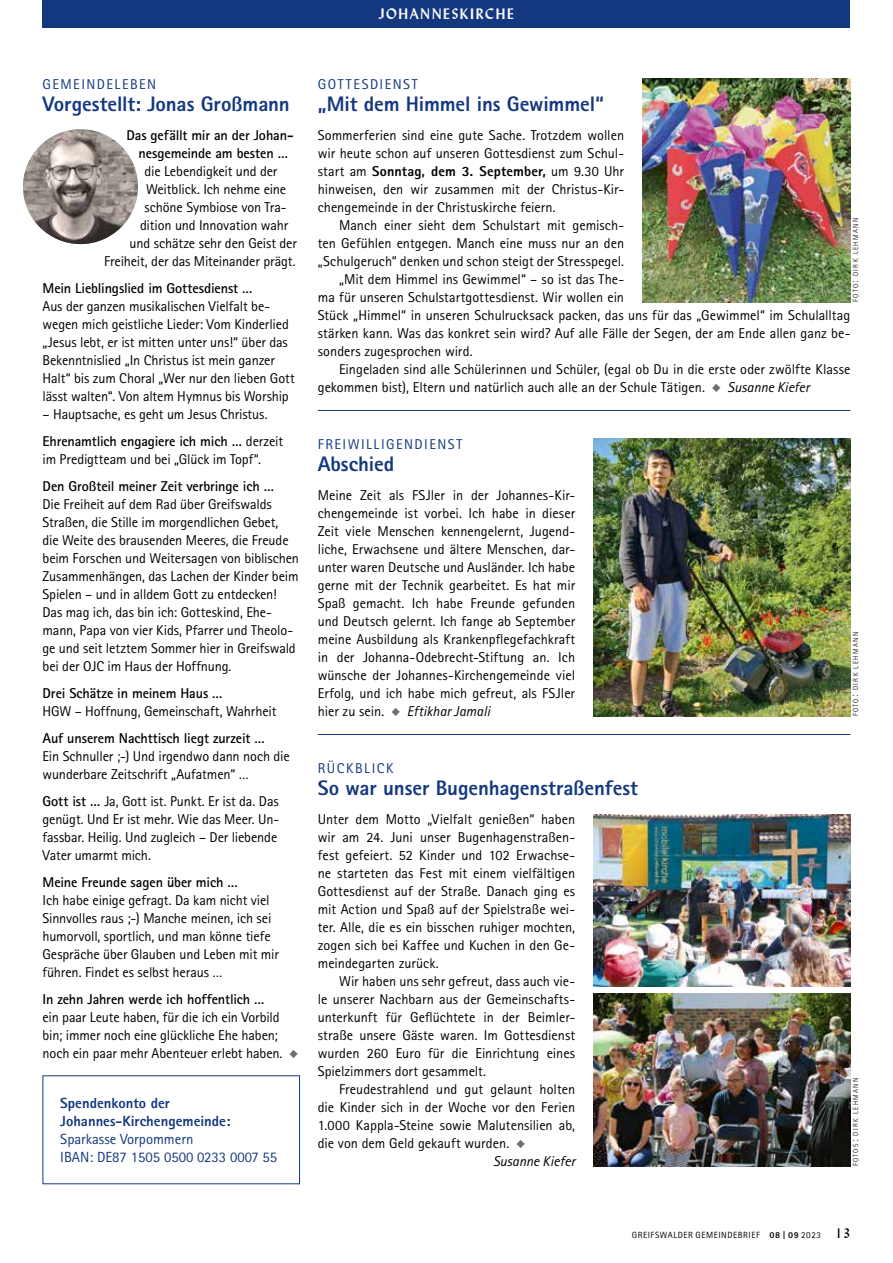
<style>
.page{position:relative;width:893px;height:1263px;background:#fff}
.page>*{position:absolute;margin:0;border:0;box-sizing:border-box;transform-origin:0 0}
.t1{font:800 21px "Rotis Sans Serif Std";letter-spacing:-.005em;color:#13387f}
.t2{font:700 15px "Lydian BT";letter-spacing:.1em;color:#fff}
.t3{font:14.7px/18px "Rotis Sans Serif Std";color:#13387f}
.t4{font:800 14.7px/18px "Rotis Sans Serif Std";color:#13387f}
.t5{font:14.25px/18px "Rotis Sans Serif Std";letter-spacing:-.005em;color:#000}
.t6{font:700 14.25px/18px "Rotis Sans Serif Std";letter-spacing:-.01em;color:#000;text-align:center}
.t7{font:14.25px "Rotis Sans Serif Std";letter-spacing:.105em;color:#13387f}
.t8{font:italic 14.25px "Rotis Sans Serif Std";color:#000}
.t9{font:9px "Rotis Sans Serif Std";letter-spacing:.06em;color:#000}
.t10{font:300 7.35px "Rotis Sans Serif Std";letter-spacing:.17em;color:#000}
.s1{font-weight:700}
.s2{font-weight:800}
.s3{font-size:10.5px}
.s4{font-family:"Lydian BT";font-size:13.5px}
</style>
<div class="page">
<div style="left:43px;top:0;width:807px;height:28px;background:#13387f"></div>
<svg style="left:289px;top:1050px;width:9px;height:8px"></svg>
<svg style="left:712px;top:384px;width:8px;height:8px"></svg>
<svg style="left:391px;top:708px;width:9px;height:8px"></svg>
<img style="left:23px;top:129px;width:115px;height:115px;border-radius:57px">
<img style="left:642px;top:78px;width:208px;height:224px">
<hr style="left:318px;top:410px;width:532px;height:1px;background:#13387f">
<img style="left:593px;top:439px;width:257px;height:277px">
<svg style="left:516px;top:1140px;width:9px;height:8px"></svg>
<img style="left:593px;top:993px;width:257px;height:173px">
<img style="left:593px;top:814px;width:257px;height:172px">
<hr style="left:318px;top:734px;width:532px;height:1px;background:#13387f">
<p class="t2" style="left:379px;top:4px;width:137px">JOHANNESKIRCHE</p>
<p class="t7" style="left:43px;top:75px;width:115px">GEMEINDELEBEN</p>
<h1 class="t1" style="left:43px;top:91px;width:249px">Vorgestellt: Jonas Großmann</h1>
<p class="t6" style="left:127px;top:126px;width:169px">Das gefällt mir an der Johan&shy;nesgemeinde am besten …</p>
<p class="t5" style="left:145px;top:162px;width:134px">die Lebendigkeit und der</p>
<p class="t5" style="left:146px;top:180px;width:142px">Weitblick. Ich nehme eine</p>
<p class="t5" style="left:145px;top:198px;width:144px">schöne Symbiose von Tra-</p>
<p class="t5" style="left:140px;top:216px;width:150px">dition und Innovation wahr</p>
<p class="t5" style="left:130px;top:234px;width:169px">und schätze sehr den Geist der</p>
<p class="t5" style="left:104px;top:252px;width:193px">Freiheit, der das Miteinander prägt.</p>
<p class="t6" style="left:43px;top:279px;width:211px">Mein Lieblingslied im Gottesdienst …</p>
<p class="t5" style="left:43px;top:297px;width:254px">Aus der ganzen musikalischen Vielfalt be&shy;wegen mich geistliche Lieder: Vom Kinderlied „Jesus lebt, er ist mitten unter uns!“ über das Bekenntnislied „In Christus ist mein ganzer Halt“ bis zum Choral „Wer nur den lieben Gott lässt walten“. Von altem Hymnus bis Worship</p>
<p class="t5" style="left:43px;top:401px;width:242px;line-height:27px">– Hauptsache, es geht um Jesus Christus.<br><span class="s1">Ehrenamtlich engagiere ich mich …</span> derzeit</p>
<p class="t5" style="left:43px;top:450px;width:220px">im Predigtteam und bei „Glück im Topf“.</p>
<p class="t6" style="left:43px;top:477px;width:233px">Den Großteil meiner Zeit verbringe ich …</p>
<p class="t5" style="left:43px;top:495px;width:258px">Die Freiheit auf dem Rad über Greifswalds Straßen, die Stille im morgendlichen Gebet,<br>die Weite des brausenden Meeres, die Freude beim Forschen und Weitersagen von biblischen Zusammenhängen, das Lachen der Kinder beim Spielen – und in alldem Gott zu entdecken!<br>Das mag ich, das bin ich: Gotteskind, Ehe&shy;mann, Papa von vier Kids, Pfarrer und Theolo&shy;ge und seit letztem Sommer hier in Greifswald bei der OJC im Haus der Hoffnung.</p>
<p class="t6" style="left:43px;top:684px;width:181px">Drei Schätze in meinem Haus …</p>
<p class="t5" style="left:43px;top:702px;width:235px">HGW – Hoffnung, Gemeinschaft, Wahrheit</p>
<p class="t6" style="left:43px;top:729px;width:224px">Auf unserem Nachttisch liegt zurzeit …</p>
<p class="t5" style="left:43px;top:747px;width:249px">Ein Schnuller ;-) Und irgendwo dann noch die wunderbare Zeitschrift „Aufatmen“ …</p>
<p class="t5" style="left:43px;top:792px;width:238px"><span class="s1">Gott ist …</span> Ja, Gott ist. Punkt. Er ist da. Das genügt. Und Er ist mehr. Wie das Meer. Un&shy;fassbar. Heilig. Und zugleich – Der liebende Vater umarmt mich.</p>
<p class="t6" style="left:43px;top:873px;width:197px">Meine Freunde sagen über mich …</p>
<p class="t5" style="left:43px;top:891px;width:238px">Ich habe einige gefragt. Da kam nicht viel Sinnvolles raus ;-) Manche meinen, ich sei humorvoll, sportlich, und man könne tiefe Gespräche über Glauben und Leben mit mir führen. Findet es selbst heraus …</p>
<p class="t6" style="left:43px;top:990px;width:223px">In zehn Jahren werde ich hoffentlich …</p>
<p class="t5" style="left:43px;top:1008px;width:241px">ein paar Leute haben, für die ich ein Vorbild bin; immer noch eine glückliche Ehe haben; noch ein paar mehr Abenteuer erlebt haben.</p>
<p class="t4" style="left:60px;top:1094px;width:172px">Spendenkonto der<br>Johannes-Kirchengemeinde:</p>
<p class="t3" style="left:60px;top:1130px;width:218px">Sparkasse Vorpommern<br>IBAN: DE87 1505 0500 0233 0007 55</p>
<p class="t7" style="left:318px;top:75px;width:101px">GOTTESDIENST</p>
<h1 class="t1" style="left:318px;top:91px;width:288px">„Mit dem Himmel ins Gewimmel“</h1>
<p class="t5" style="left:318px;top:126px;width:308px;text-align:justify">Sommerferien sind eine gute Sache. Trotzdem wollen wir heute schon auf unseren Gottesdienst zum Schul&shy;start am <span class="s2">Sonntag, dem 3. September,</span> um 9.30 Uhr hinweisen, den wir zusammen mit der Christus-Kir&shy;chengemeinde in der Christuskirche feiern.</p>
<p class="t5" style="left:339px;top:216px;width:287px">Manch einer sieht dem Schulstart mit gemisch-</p>
<p class="t5" style="left:318px;top:234px;width:308px">ten Gefühlen entgegen. Manch eine muss nur an den</p>
<p class="t5" style="left:318px;top:252px;width:308px">„Schulgeruch“ denken und schon steigt der Stresspegel.</p>
<p class="t5" style="left:339px;top:270px;width:287px">„Mit dem Himmel ins Gewimmel“ – so ist das The-</p>
<p class="t5" style="left:318px;top:288px;width:308px">ma für unseren Schulstartgottesdienst. Wir wollen ein</p>
<p class="t5" style="left:318px;top:306px;width:534px">Stück „Himmel“ in unseren Schulrucksack packen, das uns für das „Gewimmel“ im Schulalltag</p>
<p class="t5" style="left:318px;top:324px;width:534px">stärken kann. Was das konkret sein wird? Auf alle Fälle der Segen, der am Ende allen ganz be-</p>
<p class="t5" style="left:318px;top:342px;width:156px">sonders zugesprochen wird.</p>
<p class="t5" style="left:339px;top:360px;width:513px">Eingeladen sind alle Schülerinnen und Schüler, (egal ob Du in die erste oder zwölfte Klasse</p>
<p class="t5" style="left:318px;top:378px;width:389px">gekommen bist), Eltern und natürlich auch alle an der Schule Tätigen.</p>
<p class="t8" style="left:727px;top:379px;width:84px">Susanne Kiefer</p>
<p class="t10" style="left:851px;top:302px;width:86px;rotate:-90deg">foto<span class="s3">:</span> dirk lehmann</p>
<p class="t7" style="left:318px;top:435px;width:146px">FREIWILLIGENDIENST</p>
<h1 class="t1" style="left:318px;top:451px;width:78px">Abschied</h1>
<p class="t5" style="left:318px;top:486px;width:259px;text-align:justify">Meine Zeit als FSJler in der Johannes-Kir&shy;chengemeinde ist vorbei. Ich habe in dieser Zeit viele Menschen kennengelernt, Jugend&shy;liche, Erwachsene und ältere Menschen, dar&shy;unter waren Deutsche und Ausländer. Ich habe gerne mit der Technik gearbeitet. Es hat mir Spaß gemacht. Ich habe Freunde gefunden und Deutsch gelernt. Ich fange ab September meine Ausbildung als Krankenpflegefachkraft in der Johanna-Odebrecht-Stiftung an. Ich wünsche der Johannes-Kirchengemeinde viel Erfolg, und ich habe mich gefreut, als FSJler hier zu sein.</p>
<p class="t8" style="left:407px;top:703px;width:85px">Eftikhar Jamali</p>
<p class="t7" style="left:318px;top:759px;width:77px">RÜCKBLICK</p>
<h1 class="t1" style="left:318px;top:775px;width:322px">So war unser Bugenhagenstraßenfest</h1>
<p class="t5" style="left:318px;top:810px;width:259px;text-align:justify">Unter dem Motto „Vielfalt genießen“ haben wir am 24. Juni unser Bugenhagenstraßen&shy;fest gefeiert. 52 Kinder und 102 Erwachse&shy;ne starteten das Fest mit einem vielfältigen Gottesdienst auf der Straße. Danach ging es mit Action und Spaß auf der Spielstraße wei&shy;ter. Alle, die es ein bisschen ruhiger mochten, zogen sich bei Kaffee und Kuchen in den Ge&shy;meindegarten zurück.</p>
<p class="t5" style="left:318px;top:972px;width:259px;text-align:justify;text-indent:21px">Wir haben uns sehr gefreut, dass auch vie&shy;le unserer Nachbarn aus der Gemeinschafts&shy;unterkunft für Geflüchtete in der Beimler&shy;straße unsere Gäste waren. Im Gottesdienst wurden 260 Euro für die Einrichtung eines Spielzimmers dort gesammelt.</p>
<p class="t5" style="left:318px;top:1080px;width:259px;text-align:justify;text-indent:21px">Freudestrahlend und gut gelaunt holten die Kinder sich in der Woche vor den Ferien 1.000 Kappla-Steine sowie Malutensilien ab, die von dem Geld gekauft wurden.</p>
<p class="t8" style="left:493px;top:1153px;width:84px">Susanne Kiefer</p>
<p class="t10" style="left:851px;top:716px;width:86px;rotate:-90deg">foto<span class="s3">:</span> dirk lehmann</p>
<p class="t10" style="left:851px;top:1166px;width:90px;rotate:-90deg">fotos<span class="s3">:</span> dirk lehmann</p>
<p class="t9" style="left:632px;top:1230px;width:220px">GREIFSWALDER GEMEINDEBRIEF <span class="s2">08 | 09</span> 2023 <span class="s4">13</span></p>
</div>
